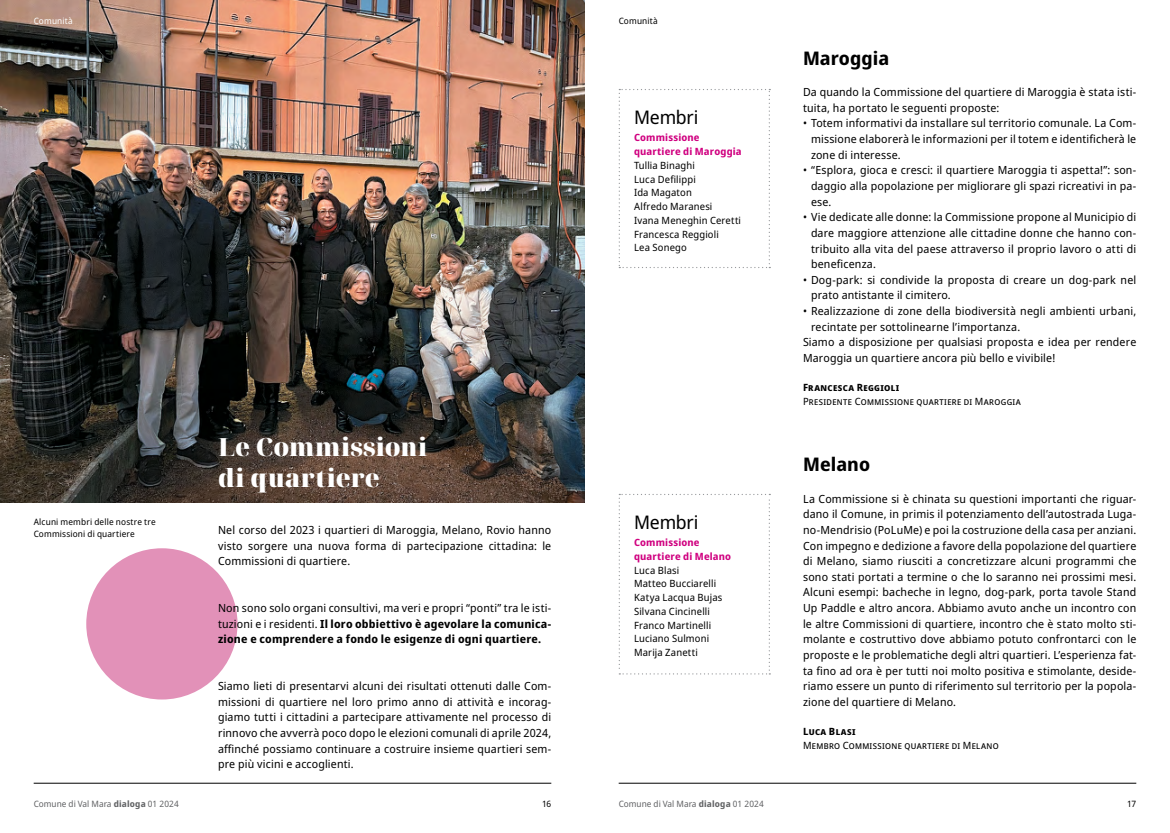
<style>
.page{position:relative;width:1170px;height:833px;background:#fff}
.page>*{position:absolute;margin:0;border:0;box-sizing:border-box;transform-origin:0 0}
.t1{font:900 25px/31.2px "Noto Serif Display";letter-spacing:.005em;color:#fff}
.t2{font:700 18.75px "Noto Sans Display";color:#000}
.t3{font:18.75px "Noto Sans Display";letter-spacing:-.01em;color:#000}
.t4{font:11.25px/15.6px "Noto Sans Display";letter-spacing:.015em;color:#000;text-align:justify}
.t5{font:700 11.25px/15.6px "Noto Sans Display";letter-spacing:.015em;color:#000;text-align:justify}
.t6{font:10px/13.8px "Noto Sans Display";letter-spacing:.015em;color:#000}
.t7{font:700 10px/13.8px "Noto Sans Display";letter-spacing:.015em;color:#d00080}
.t8{font:10px "Noto Sans Display";letter-spacing:.04em;color:#000}
.t9{font:10px "Noto Sans Display";letter-spacing:.035em;color:#000}
.t10{font:700 10px "Noto Sans Display";letter-spacing:.045em;color:#000}
.t11{font:8.75px/11.5px "Noto Sans Display";letter-spacing:.02em;color:#000}
.t12{font:8.75px "Noto Sans Display";color:#636466}
.t13{font:8.75px "Noto Sans Display";letter-spacing:.02em;color:#fff}
.s1{font-weight:400}
.s2{font-weight:700}
</style>
<div class="page">
<img style="left:0;top:0;width:585px;height:388px">
<svg style="left:0;top:388px;width:585px;height:114px;background:#3c3732"></svg>
<div style="left:86px;top:548px;width:151px;height:151px;background:#e291b8;border-radius:50%"></div>
<hr style="left:618px;top:783px;width:518px;height:1px;background:#000">
<hr style="left:34px;top:783px;width:517px;height:1px;background:#000">
<svg style="left:618px;top:89px;width:152px;height:179px"></svg>
<svg style="left:618px;top:494px;width:152px;height:180px"></svg>
<p class="t13" style="left:34px;top:15px;width:41px">Comunità</p>
<p class="t11" style="left:34px;top:516px;width:123px">Alcuni membri delle nostre tre<br>Commissioni di quartiere</p>
<h1 class="t1" style="left:218px;top:432px;width:211px">Le Commissioni di quartiere</h1>
<p class="t4" style="left:218px;top:522px;width:335px">Nel corso del 2023 i quartieri di Maroggia, Melano, Rovio hanno visto sorgere una nuova forma di partecipazione cittadina: le Commissioni di quartiere.</p>
<p class="t5" style="left:218px;top:600px;width:335px"><span class="s1">Non sono solo organi consultivi, ma veri e propri “ponti” tra le isti&shy;tuzioni e i residenti.</span> Il loro obbiettivo è agevolare la comunica&shy;zione e comprendere a fondo le esigenze di ogni quartiere.</p>
<p class="t4" style="left:218px;top:678px;width:335px">Siamo lieti di presentarvi alcuni dei risultati ottenuti dalle Com&shy;missioni di quartiere nel loro primo anno di attività e incorag&shy;giamo tutti i cittadini a partecipare attivamente nel processo di rinnovo che avverrà poco dopo le elezioni comunali di aprile 2024, affinché possiamo continuare a costruire insieme quartieri sem&shy;pre più vicini e accoglienti.</p>
<p class="t11" style="left:618px;top:15px;width:41px">Comunità</p>
<h2 class="t3" style="left:634px;top:104px;width:66px">Membri</h2>
<p class="t7" style="left:634px;top:131px;width:109px">Commissione quartiere di Maroggia</p>
<p class="t6" style="left:634px;top:158px;width:108px">Tullia Binaghi<br>Luca Defilippi<br>Ida Magaton<br>Alfredo Maranesi<br>Ivana Meneghin Ceretti<br>Francesca Reggioli<br>Lea Sonego</p>
<h2 class="t3" style="left:634px;top:509px;width:66px">Membri</h2>
<p class="t7" style="left:634px;top:536px;width:99px">Commissione quartiere di Melano</p>
<p class="t6" style="left:634px;top:563px;width:90px">Luca Blasi<br>Matteo Bucciarelli<br>Katya Lacqua Bujas<br>Silvana Cincinelli<br>Franco Martinelli<br>Luciano Sulmoni<br>Marija Zanetti</p>
<h2 class="t2" style="left:803px;top:45px;width:88px">Maroggia</h2>
<p class="t4" style="left:803px;top:85px;width:335px">Da quando la Commissione del quartiere di Maroggia è stata isti&shy;tuita, ha portato le seguenti proposte:</p>
<p class="t4" style="left:811px;top:116px;width:327px;text-indent:-8px">• Totem informativi da installare sul territorio comunale. La Com&shy;missione elaborerà le informazioni per il totem e identificherà le zone di interesse.</p>
<p class="t4" style="left:811px;top:163px;width:327px;text-indent:-8px">• “Esplora, gioca e cresci: il quartiere Maroggia ti aspetta!”: son&shy;daggio alla popolazione per migliorare gli spazi ricreativi in pa&shy;ese.</p>
<p class="t4" style="left:811px;top:210px;width:327px;text-indent:-8px">• Vie dedicate alle donne: la Commissione propone al Municipio di dare maggiore attenzione alle cittadine donne che hanno con&shy;tribuito alla vita del paese attraverso il proprio lavoro o atti di beneficenza.</p>
<p class="t4" style="left:811px;top:272px;width:327px;text-indent:-8px">• Dog-park: si condivide la proposta di creare un dog-park nel prato antistante il cimitero.</p>
<p class="t4" style="left:803px;top:303px;width:335px">• Realizzazione di zone della biodiversità negli ambienti urbani,</p>
<p class="t4" style="left:811px;top:319px;width:211px">recintate per sottolinearne l’importanza.</p>
<p class="t4" style="left:803px;top:335px;width:335px">Siamo a disposizione per qualsiasi proposta e idea per rendere</p>
<p class="t4" style="left:803px;top:350px;width:254px">Maroggia un quartiere ancora più bello e vivibile!</p>
<p class="t10" style="left:803px;top:380px;width:98px">Francesca Reggioli</p>
<p class="t8" style="left:803px;top:394px;width:219px">Presidente Commissione quartiere di Maroggia</p>
<h2 class="t2" style="left:803px;top:451px;width:69px">Melano</h2>
<p class="t4" style="left:803px;top:491px;width:335px">La Commissione si è chinata su questioni importanti che riguar&shy;dano il Comune, in primis il potenziamento dell’autostrada Luga&shy;no-Mendrisio (PoLuMe) e poi la costruzione della casa per anziani.<br>Con impegno e dedizione a favore della popolazione del quartiere di Melano, siamo riusciti a concretizzare alcuni programmi che sono stati portati a termine o che lo saranno nei prossimi mesi.<br>Alcuni esempi: bacheche in legno, dog-park, porta tavole Stand Up Paddle e altro ancora. Abbiamo avuto anche un incontro con le altre Commissioni di quartiere, incontro che è stato molto sti&shy;molante e costruttivo dove abbiamo potuto confrontarci con le proposte e le problematiche degli altri quartieri. L’esperienza fat&shy;ta fino ad ora è per tutti noi molto positiva e stimolante, deside&shy;riamo essere un punto di riferimento sul territorio per la popola&shy;zione del quartiere di Melano.</p>
<p class="t10" style="left:803px;top:724px;width:54px">Luca Blasi</p>
<p class="t9" style="left:803px;top:738px;width:197px">Membro Commissione quartiere di Melano</p>
<p class="t12" style="left:34px;top:797px;width:146px">Comune di Val Mara <span class="s2">dialoga</span> 01 2024</p>
<p class="t11" style="left:542px;top:798px;width:11px">16</p>
<p class="t12" style="left:618px;top:797px;width:146px">Comune di Val Mara <span class="s2">dialoga</span> 01 2024</p>
<p class="t11" style="left:1127px;top:798px;width:11px">17</p>
</div>
